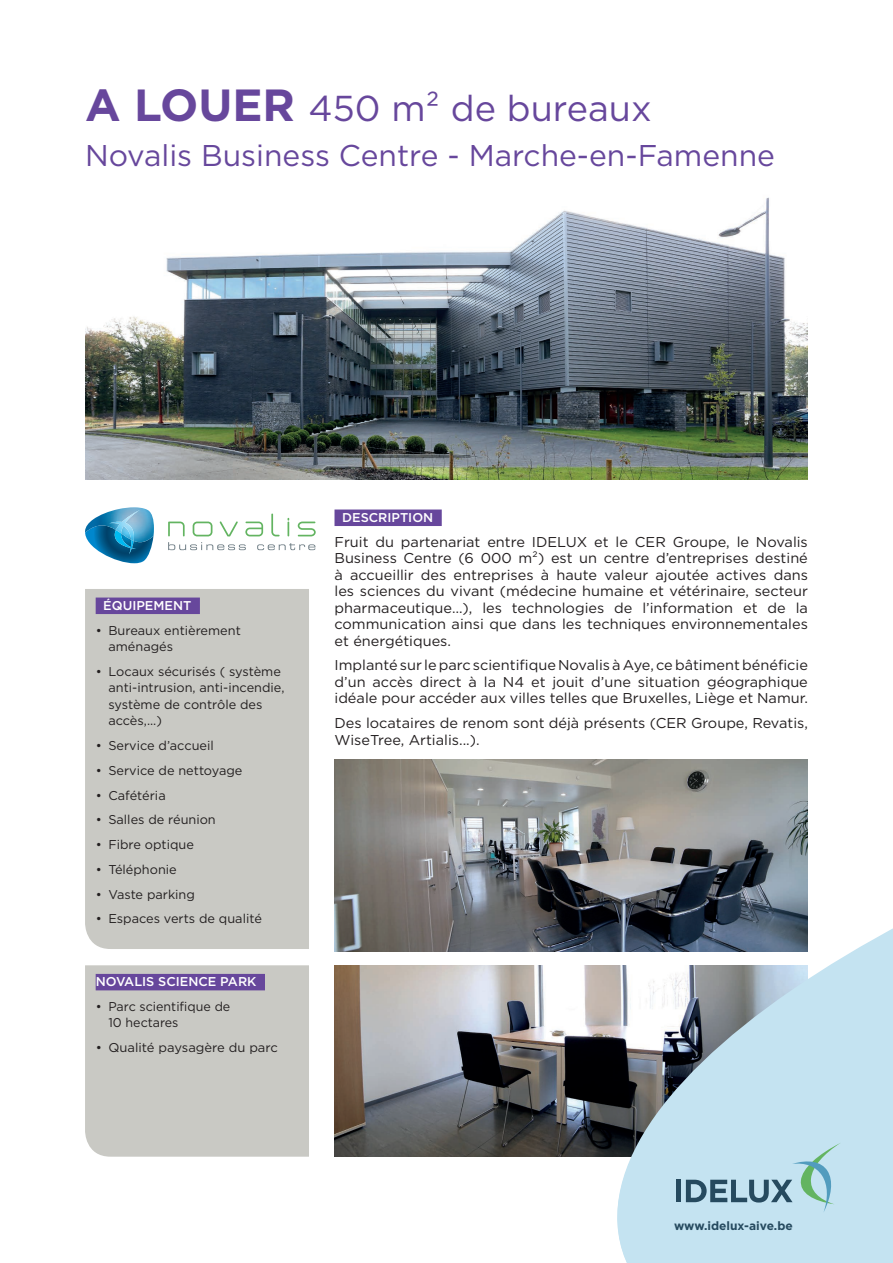
<style>
.page{position:relative;width:893px;height:1263px;background:#fff}
.page>*{position:absolute;margin:0;border:0;box-sizing:border-box;transform-origin:0 0}
.t1{font:36px "Gotham";color:#67479c}
.t2{font:30px "Gotham";color:#67479c}
.t3{font:14.25px/16.5px "Gotham";color:#231f20;text-align:justify}
.t4{font:12.75px/16.5px "Gotham";color:#231f20}
.t5{font:500 12.75px "Gotham";color:#fff}
.t6{font:700 12px "Gotham";color:#264a5f}
.s1{font-weight:700;font-size:45px}
</style>
<div class="page">
<img style="left:85px;top:197px;width:723px;height:282px">
<div style="left:334px;top:509px;width:108px;height:17px;background:#67479c"></div>
<div style="left:85px;top:589px;width:224px;height:360px;background:#c9c9c4"></div>
<div style="left:96px;top:597px;width:104px;height:17px;background:#67479c"></div>
<div style="left:85px;top:965px;width:224px;height:192px;background:#c9c9c4"></div>
<div style="left:96px;top:974px;width:169px;height:16px;background:#67479c"></div>
<svg style="left:168px;top:521px;width:17px;height:15px"></svg>
<svg style="left:193px;top:521px;width:19px;height:15px"></svg>
<svg style="left:220px;top:521px;width:18px;height:15px"></svg>
<svg style="left:245px;top:521px;width:18px;height:15px"></svg>
<svg style="left:271px;top:513px;width:9px;height:23px"></svg>
<svg style="left:288px;top:518px;width:1px;height:18px"></svg>
<svg style="left:298px;top:521px;width:18px;height:15px"></svg>
<svg style="left:89px;top:542px;width:64px;height:21px"></svg>
<img style="left:85px;top:507px;width:69px;height:35px">
<img style="left:109px;top:510px;width:31px;height:31px">
<svg style="left:168px;top:542px;width:78px;height:8px"></svg>
<svg style="left:257px;top:543px;width:58px;height:7px"></svg>
<img style="left:334px;top:965px;width:281px;height:192px">
<img style="left:334px;top:760px;width:474px;height:191px">
<svg style="left:615px;top:921px;width:278px;height:342px;fill:#c4e3f1"></svg>
<div style="left:676px;top:1180px;width:5px;height:22px;background:#264a5f"></div>
<svg style="left:686px;top:1143px;width:155px;height:69px"></svg>
<h1 class="t1" style="left:85px;top:85px;width:568px"><span class="s1">A LOUER</span> 450 m² de bureaux</h1>
<h2 class="t2" style="left:85px;top:136px;width:691px">Novalis Business Centre - Marche-en-Famenne</h2>
<p class="t5" style="left:103px;top:597px;width:90px">ÉQUIPEMENT</p>
<p class="t4" style="left:108px;top:621px;width:134px;text-indent:-13px">• Bureaux entièrement aménagés</p>
<p class="t4" style="left:108px;top:663px;width:178px;text-indent:-13px">• Locaux sécurisés ( système anti-intrusion, anti-incendie, système de contrôle des accès,...)</p>
<p class="t4" style="left:96px;top:737px;width:120px">• Service d’accueil</p>
<p class="t4" style="left:96px;top:762px;width:148px">• Service de nettoyage</p>
<p class="t4" style="left:96px;top:786px;width:72px">• Cafétéria</p>
<p class="t4" style="left:96px;top:811px;width:122px">• Salles de réunion</p>
<p class="t4" style="left:96px;top:836px;width:100px">• Fibre optique</p>
<p class="t4" style="left:96px;top:861px;width:83px">• Téléphonie</p>
<p class="t4" style="left:96px;top:885px;width:101px">• Vaste parking</p>
<p class="t4" style="left:96px;top:910px;width:168px">• Espaces verts de qualité</p>
<p class="t5" style="left:96px;top:973px;width:162px">NOVALIS SCIENCE PARK</p>
<p class="t4" style="left:108px;top:998px;width:123px;text-indent:-13px">• Parc scientifique de<br>10 hectares</p>
<p class="t4" style="left:96px;top:1039px;width:184px">• Qualité paysagère du parc</p>
<p class="t5" style="left:342px;top:509px;width:93px">DESCRIPTION</p>
<p class="t3" style="left:334px;top:533px;width:475px">Fruit du partenariat entre IDELUX et le CER Groupe, le Novalis Business Centre (6 000 m²) est un centre d’entreprises destiné à accueillir des entreprises à haute valeur ajoutée actives dans les sciences du vivant (médecine humaine et vétérinaire, secteur pharmaceutique…), les technologies de l’information et de la communication ainsi que dans les techniques environnementales et énergétiques.</p>
<p class="t3" style="left:334px;top:657px;width:475px">Implanté sur le parc scientifique Novalis à Aye, ce bâtiment bénéficie d’un accès direct à la N4 et jouit d’une situation géographique idéale pour accéder aux villes telles que Bruxelles, Liège et Namur.</p>
<p class="t3" style="left:334px;top:714px;width:475px">Des locataires de renom sont déjà présents (CER Groupe, Revatis,<br>WiseTree, Artialis...).</p>
<p class="t6" style="left:674px;top:1217px;width:120px">www.idelux-aive.be</p>
</div>
